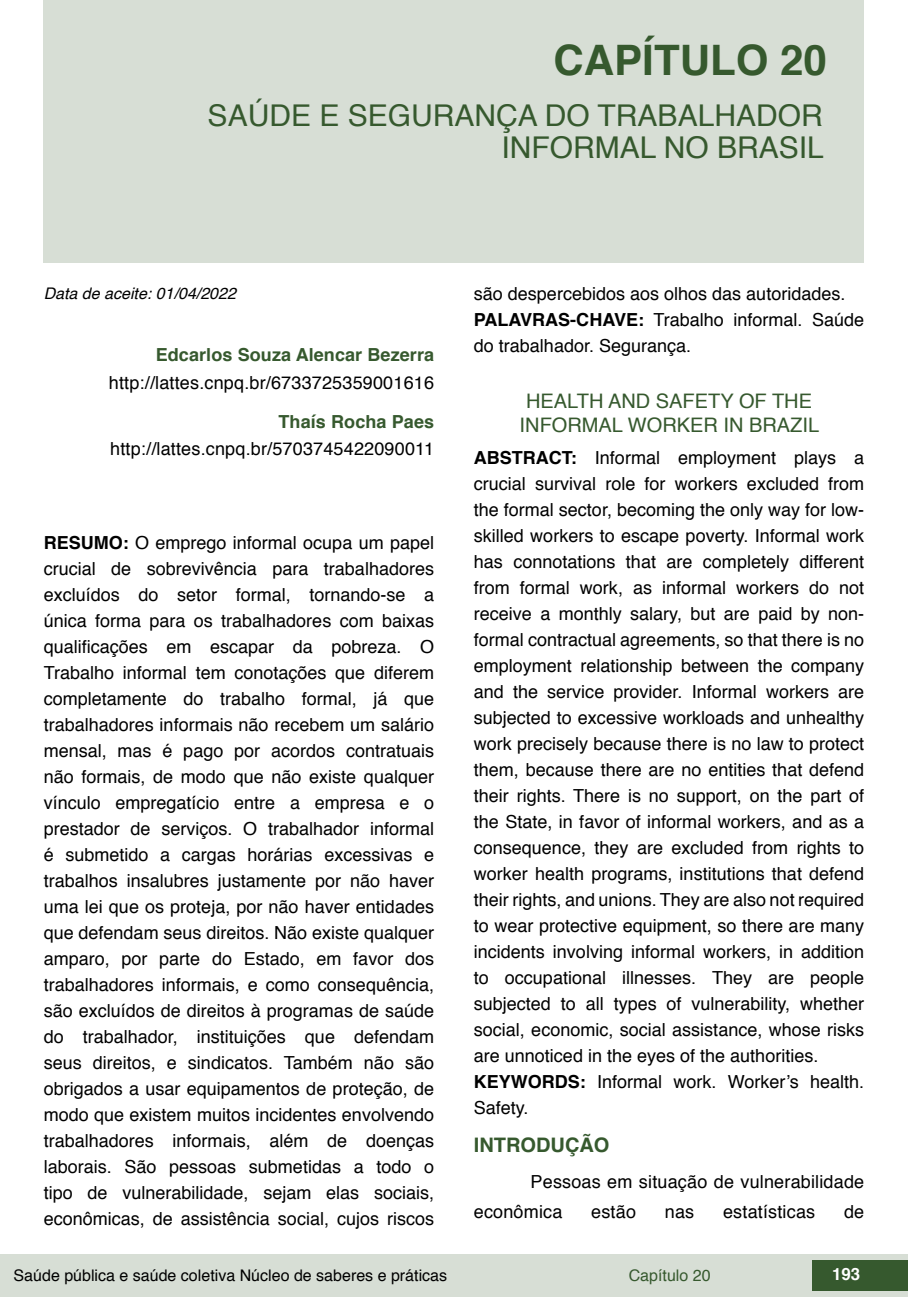
<style>
.page{position:relative;width:908px;height:1304px;background:#fff}
.page>*{position:absolute;margin:0;border:0;box-sizing:border-box;transform-origin:0 0}
.capítulos{font:700 42px "Helvetica";color:#36592e}
.nome_artigos{font:30px/32px "Helvetica";color:#36592e;text-align:right}
.título_Inglês{font:20px/24px "Helvetica";color:#36592e;text-align:center}
.TITULOS{font:700 20px "Helvetica";color:#36592e}
.Resumos_e_PC_TXT{font:18px/26px "Helvetica";color:#000;text-align:justify}
.info_autores{font:18px "Helvetica";letter-spacing:.01em;color:#000}
.txt{font:18px/30px "Helvetica";letter-spacing:.01em;color:#000}
.nome_autores{font:700 18px "Helvetica";letter-spacing:.005em;color:#36592e}
.t1{font:700 16.8px "Helvetica";color:#fff}
.t2{font:16px "Helvetica";color:#000}
.t3{font:italic 16px "Helvetica";color:#000}
.t4{font:16px "Helvetica";color:#36592e}
.s1{font-weight:700}
</style>
<div class="page">
<div style="left:0;top:1254px;width:906px;height:43px;background:#d7ded5"></div>
<div style="left:812px;top:1261px;width:95px;height:30px;background:#36592e"></div>
<div style="left:44px;top:0;width:819px;height:263px;background:#d7ded5"></div>
<p class="capítulos" style="left:553px;top:26px;width:275px">CAPÍTULO 20</p>
<p class="nome_artigos" style="left:207px;top:101px;width:617px">SAÚDE E SEGURANÇA DO TRABALHADOR<br>INFORMAL NO BRASIL</p>
<p class="t3" style="left:44px;top:280px;width:194px">Data de aceite: 01/04/2022</p>
<p class="nome_autores" style="left:156px;top:341px;width:280px">Edcarlos Souza Alencar Bezerra</p>
<p class="info_autores" style="left:109px;top:369px;width:326px">http://lattes.cnpq.br/6733725359001616</p>
<p class="nome_autores" style="left:278px;top:407px;width:157px">Thaís Rocha Paes</p>
<p class="info_autores" style="left:110px;top:435px;width:325px">http://lattes.cnpq.br/5703745422090011</p>
<p class="Resumos_e_PC_TXT" style="left:44px;top:531px;width:392px"><span class="s1">RESUMO:</span> O emprego informal ocupa um papel crucial de sobrevivência para trabalhadores excluídos do setor formal, tornando-se a única forma para os trabalhadores com baixas qualificações em escapar da pobreza. O Trabalho informal tem conotações que diferem completamente do trabalho formal, já que trabalhadores informais não recebem um salário mensal, mas é pago por acordos contratuais não formais, de modo que não existe qualquer vínculo empregatício entre a empresa e o prestador de serviços. O trabalhador informal é submetido a cargas horárias excessivas e trabalhos insalubres justamente por não haver uma lei que os proteja, por não haver entidades que defendam seus direitos. Não existe qualquer amparo, por parte do Estado, em favor dos trabalhadores informais, e como consequência, são excluídos de direitos à programas de saúde do trabalhador, instituições que defendam seus direitos, e sindicatos. Também não são obrigados a usar equipamentos de proteção, de modo que existem muitos incidentes envolvendo trabalhadores informais, além de doenças laborais. São pessoas submetidas a todo o tipo de vulnerabilidade, sejam elas sociais, econômicas, de assistência social, cujos riscos</p>
<p class="Resumos_e_PC_TXT" style="left:473px;top:281px;width:373px">são despercebidos aos olhos das autoridades.</p>
<p class="Resumos_e_PC_TXT" style="left:473px;top:307px;width:392px"><span class="s1">PALAVRAS-CHAVE:</span> Trabalho informal. Saúde do trabalhador. Segurança.</p>
<p class="título_Inglês" style="left:519px;top:390px;width:301px">HEALTH AND SAFETY OF THE<br>INFORMAL WORKER IN BRAZIL</p>
<p class="Resumos_e_PC_TXT" style="left:473px;top:445px;width:392px"><span class="s1">ABSTRACT:</span> Informal employment plays a crucial survival role for workers excluded from the formal sector, becoming the only way for low&shy;skilled workers to escape poverty. Informal work has connotations that are completely different from formal work, as informal workers do not receive a monthly salary, but are paid by non&shy;formal contractual agreements, so that there is no employment relationship between the company and the service provider. Informal workers are subjected to excessive workloads and unhealthy work precisely because there is no law to protect them, because there are no entities that defend their rights. There is no support, on the part of the State, in favor of informal workers, and as a consequence, they are excluded from rights to worker health programs, institutions that defend their rights, and unions. They are also not required to wear protective equipment, so there are many incidents involving informal workers, in addition to occupational illnesses. They are people subjected to all types of vulnerability, whether social, economic, social assistance, whose risks are unnoticed in the eyes of the authorities.</p>
<p class="Resumos_e_PC_TXT" style="left:473px;top:1069px;width:392px"><span class="s1">KEYWORDS:</span> Informal work. Worker’s health.<br>Safety.</p>
<p class="TITULOS" style="left:473px;top:1129px;width:137px">INTRODUÇÃO</p>
<p class="txt" style="left:473px;top:1167px;width:391px;text-indent:57px">Pessoas em situação de vulnerabilidade econômica</p>
<p class="txt" style="left:591px;top:1197px;width:46px">estão</p>
<p class="txt" style="left:664px;top:1197px;width:31px">nas</p>
<p class="txt" style="left:722px;top:1197px;width:94px">estatísticas</p>
<p class="txt" style="left:843px;top:1197px;width:22px">de</p>
<p class="t2" style="left:14px;top:1263px;width:435px">Saúde pública e saúde coletiva Núcleo de saberes e práticas</p>
<p class="t4" style="left:628px;top:1263px;width:83px">Capítulo 20</p>
<p class="t1" style="left:831px;top:1261px;width:30px">193</p>
</div>
